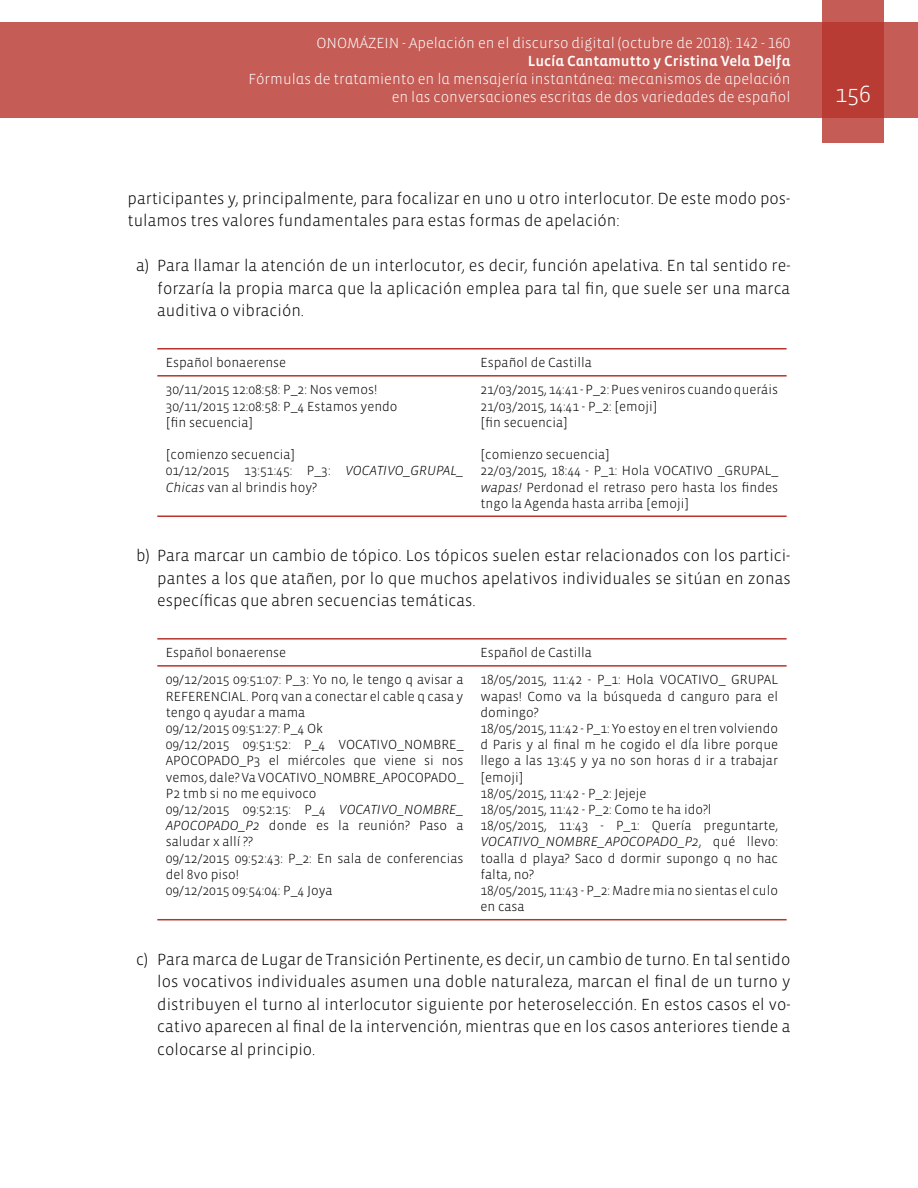
<style>
.page{position:relative;width:918px;height:1188px;background:#fff}
.page>*{position:absolute;margin:0;border:0;box-sizing:border-box;transform-origin:0 0}
.t1{font:300 24px "Vista Sans";color:#fff}
.t2{font:300 16.5px/22.5px "Vista Sans";color:#000;text-align:justify}
.t3{font:300 15px/18px "Vista Sans Alt";color:#fff;text-align:right}
.t4{font:15px "Vista Sans Alt Med";color:#fff}
.t5{font:300 13.5px/16.2px "Vista Sans";color:#000}
.s1{font-style:italic}
</style>
<div class="page">
<div style="left:0;top:23px;width:918px;height:95px;background:#c55c56"></div>
<svg style="left:822px;top:0;width:62px;height:143px;background:#bc463f"></svg>
<hr style="left:157px;top:516px;width:315px;height:1px;background:#b7342c">
<hr style="left:472px;top:516px;width:315px;height:1px;background:#b7342c">
<hr style="left:157px;top:348px;width:315px;height:2px;background:#b7342c">
<hr style="left:472px;top:348px;width:315px;height:2px;background:#b7342c">
<hr style="left:157px;top:375px;width:315px;height:2px;background:#b7342c">
<hr style="left:472px;top:375px;width:315px;height:2px;background:#b7342c">
<hr style="left:157px;top:919px;width:315px;height:1px;background:#b7342c">
<hr style="left:472px;top:919px;width:315px;height:1px;background:#b7342c">
<hr style="left:157px;top:638px;width:315px;height:2px;background:#b7342c">
<hr style="left:472px;top:638px;width:315px;height:2px;background:#b7342c">
<hr style="left:157px;top:665px;width:315px;height:2px;background:#b7342c">
<hr style="left:472px;top:665px;width:315px;height:2px;background:#b7342c">
<p class="t3" style="left:317px;top:35px;width:475px">ONOMÁZEIN - Apelación en el discurso digital (octubre de 2018): 142 - 160</p>
<p class="t4" style="left:528px;top:54px;width:264px">Lucía Cantamutto y Cristina Vela Delfa</p>
<p class="t3" style="left:249px;top:71px;width:543px">Fórmulas de tratamiento en la mensajería instantánea: mecanismos de apelación en las conversaciones escritas de dos variedades de español</p>
<p class="t2" style="left:128px;top:187px;width:664px">participantes y, principalmente, para focalizar en uno u otro interlocutor. De este modo pos&shy;tulamos tres valores fundamentales para estas formas de apelación:</p>
<p class="t2" style="left:157px;top:255px;width:635px;text-indent:-21px">a) Para llamar la atención de un interlocutor, es decir, función apelativa. En tal sentido re&shy;forzaría la propia marca que la aplicación emplea para tal fin, que suele ser una marca auditiva o vibración.</p>
<p class="t5" style="left:166px;top:355px;width:122px">Español bonaerense</p>
<p class="t5" style="left:480px;top:355px;width:113px">Español de Castilla</p>
<p class="t5" style="left:166px;top:382px;width:233px">30/11/2015 12:08:58: P_2: Nos vemos!<br>30/11/2015 12:08:58: P_4 Estamos yendo [fin secuencia]</p>
<p class="t5" style="left:166px;top:447px;width:299px">[comienzo secuencia]<br>01/12/2015 13:51:45: P_3: <span class="s1">VOCATIVO_GRUPAL_<br>Chicas</span> van al brindis hoy?</p>
<p class="t5" style="left:480px;top:382px;width:299px">21/03/2015, 14:41 - P_2: Pues veniros cuando queráis<br>21/03/2015, 14:41 - P_2: [emoji]<br>[fin secuencia]</p>
<p class="t5" style="left:480px;top:447px;width:299px">[comienzo secuencia]<br>22/03/2015, 18:44 - P_1: Hola VOCATIVO _GRUPAL_ <span class="s1">wapas!</span> Perdonad el retraso pero hasta los findes tngo la Agenda hasta arriba [emoji]</p>
<p class="t2" style="left:157px;top:545px;width:635px;text-indent:-21px">b) Para marcar un cambio de tópico. Los tópicos suelen estar relacionados con los partici&shy;pantes a los que atañen, por lo que muchos apelativos individuales se sitúan en zonas específicas que abren secuencias temáticas.</p>
<p class="t5" style="left:166px;top:645px;width:122px">Español bonaerense</p>
<p class="t5" style="left:480px;top:645px;width:113px">Español de Castilla</p>
<p class="t5" style="left:166px;top:672px;width:299px">09/12/2015 09:51:07: P_3: Yo no, le tengo q avisar a REFERENCIAL. Porq van a conectar el cable q casa y tengo q ayudar a mama<br>09/12/2015 09:51:27: P_4 Ok<br>09/12/2015 09:51:52: P_4 VOCATIVO_NOMBRE_ APOCOPADO_P3 el miércoles que viene si nos vemos, dale? Va VOCATIVO_NOMBRE_APOCOPADO_ P2 tmb si no me equivoco<br>09/12/2015 09:52:15: P_4 <span class="s1">VOCATIVO_NOMBRE_ APOCOPADO_P2</span> donde es la reunión? Paso a saludar x allí ??<br>09/12/2015 09:52:43: P_2: En sala de conferencias del 8vo piso!<br>09/12/2015 09:54:04: P_4 Joya</p>
<p class="t5" style="left:480px;top:672px;width:299px">18/05/2015, 11:42 - P_1: Hola VOCATIVO_ GRUPAL wapas! Como va la búsqueda d canguro para el domingo?<br>18/05/2015, 11:42 - P_1: Yo estoy en el tren volviendo d Paris y al final m he cogido el dÍa libre porque llego a las 13:45 y ya no son horas d ir a trabajar [emoji]<br>18/05/2015, 11:42 - P_2: Jejeje<br>18/05/2015, 11:42 - P_2: Como te ha ido?l 18/05/2015, 11:43 - P_1: Quería preguntarte, <span class="s1">VOCATIVO_NOMBRE_APOCOPADO_P2</span>, qué llevo: toalla d playa? Saco d dormir supongo q no hac falta, no?<br>18/05/2015, 11:43 - P_2: Madre mia no sientas el culo en casa</p>
<p class="t2" style="left:157px;top:948px;width:635px;text-indent:-21px">c) Para marca de Lugar de Transición Pertinente, es decir, un cambio de turno. En tal sentido los vocativos individuales asumen una doble naturaleza, marcan el final de un turno y distribuyen el turno al interlocutor siguiente por heteroselección. En estos casos el vo&shy;cativo aparecen al final de la intervención, mientras que en los casos anteriores tiende a colocarse al principio.</p>
<h1 class="t1" style="left:835px;top:82px;width:37px">156</h1>
</div>
